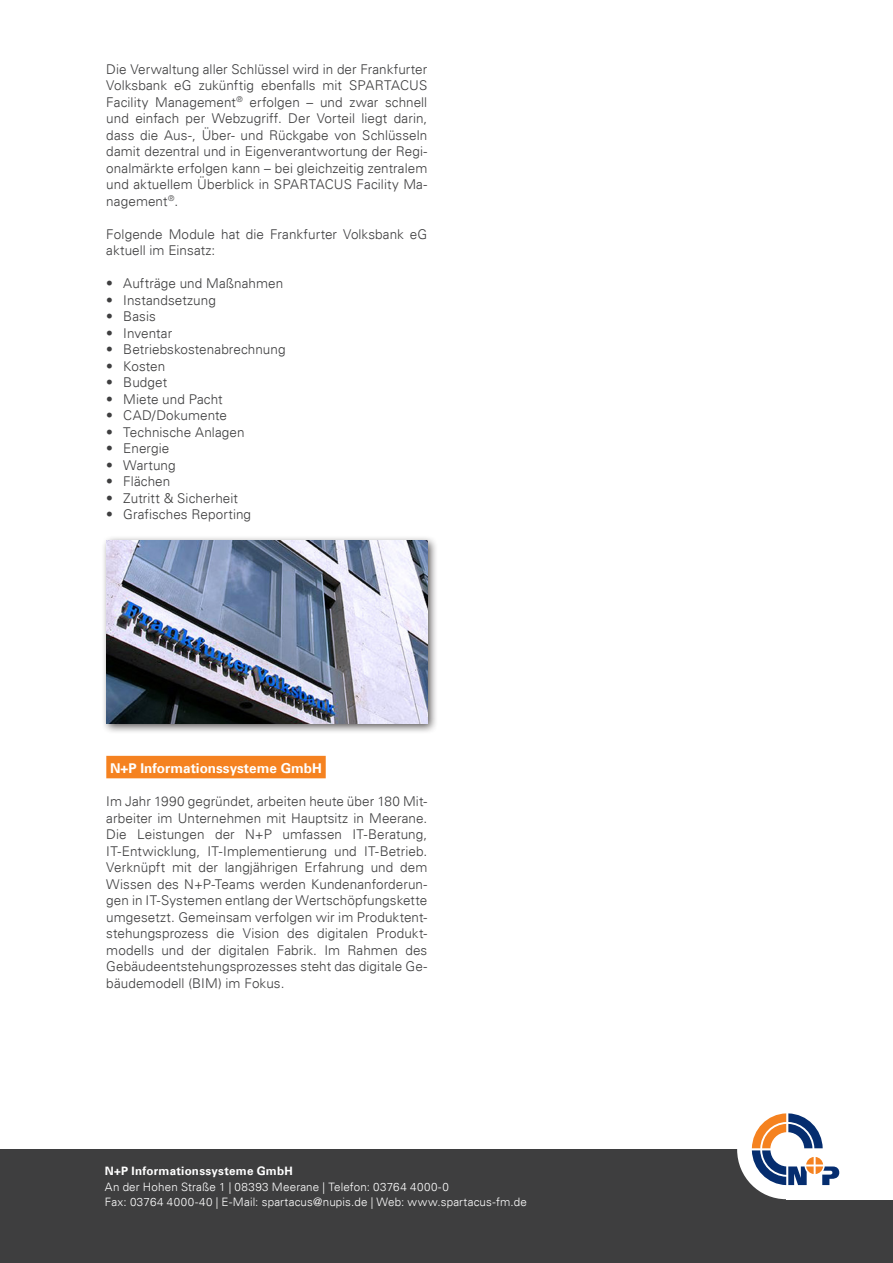
<style>
.page{position:relative;width:893px;height:1263px;background:#fff}
.page>*{position:absolute;margin:0;border:0;box-sizing:border-box;transform-origin:0 0}
.Headline_3{font:300 13.5px/16.5px "Univers LT";letter-spacing:.005em;color:#3e3e3f;text-align:justify}
.Headline_3-2{font:700 13.5px "Univers LT";color:#fff}
.t1{font:300 11.55px/15.8px "Univers LT";letter-spacing:.015em;color:#fff}
.t2{font:700 11.55px "Univers LT";letter-spacing:.02em;color:#fff}
</style>
<div class="page">
<div style="left:0;top:1149px;width:893px;height:114px;background:#3e3e3f"></div>
<div style="left:786px;top:1100px;width:107px;height:99px;background:#fff"></div>
<div style="left:737px;top:1100px;width:98px;height:99px;background:#fff;border-radius:50%"></div>
<svg style="left:752px;top:1113px;width:87px;height:72px"></svg>
<div style="left:106px;top:756px;width:220px;height:22px;background:#f58220"></div>
<div style="left:101px;top:535px;width:338px;height:200px;background:#231f20;opacity:.75"></div>
<img style="left:106px;top:540px;width:321px;height:183px">
<p class="Headline_3" style="left:106px;top:60px;width:323px">Die Verwaltung aller Schlüssel wird in der Frankfurter Volksbank eG zukünftig ebenfalls mit SPARTACUS Facility Management<sup>®</sup> erfolgen – und zwar schnell und einfach per Webzugriff. Der Vorteil liegt darin, dass die Aus-, Über- und Rückgabe von Schlüsseln damit dezentral und in Eigenverantwortung der Regi&shy;onalmärkte erfolgen kann – bei gleichzeitig zentralem und aktuellem Überblick in SPARTACUS Facility Ma&shy;nagement<sup>®</sup>.</p>
<p class="Headline_3" style="left:106px;top:225px;width:323px">Folgende Module hat die Frankfurter Volksbank eG aktuell im Einsatz:</p>
<p class="Headline_3" style="left:106px;top:275px;width:178px">• Aufträge und Maßnahmen</p>
<p class="Headline_3" style="left:106px;top:291px;width:111px">• Instandsetzung</p>
<p class="Headline_3" style="left:106px;top:308px;width:51px">• Basis</p>
<p class="Headline_3" style="left:106px;top:324px;width:67px">• Inventar</p>
<p class="Headline_3" style="left:106px;top:341px;width:181px">• Betriebskostenabrechnung</p>
<p class="Headline_3" style="left:106px;top:357px;width:61px">• Kosten</p>
<p class="Headline_3" style="left:106px;top:374px;width:62px">• Budget</p>
<p class="Headline_3" style="left:106px;top:390px;width:118px">• Miete und Pacht</p>
<p class="Headline_3" style="left:106px;top:407px;width:122px">• CAD/Dokumente</p>
<p class="Headline_3" style="left:106px;top:423px;width:140px">• Technische Anlagen</p>
<p class="Headline_3" style="left:106px;top:440px;width:65px">• Energie</p>
<p class="Headline_3" style="left:106px;top:456px;width:71px">• Wartung</p>
<p class="Headline_3" style="left:106px;top:473px;width:66px">• Flächen</p>
<p class="Headline_3" style="left:106px;top:489px;width:133px">• Zutritt &amp; Sicherheit</p>
<p class="Headline_3" style="left:106px;top:506px;width:146px">• Grafisches Reporting</p>
<p class="Headline_3-2" style="left:110px;top:760px;width:213px">N+P Informationssysteme GmbH</p>
<p class="Headline_3" style="left:106px;top:793px;width:323px">Im Jahr 1990 gegründet, arbeiten heute über 180 Mit&shy;arbeiter im Unternehmen mit Hauptsitz in Meerane.<br>Die Leistungen der N+P umfassen IT-Beratung, IT-Entwicklung, IT-Implementierung und IT-Betrieb.<br>Verknüpft mit der langjährigen Erfahrung und dem Wissen des N+P-Teams werden Kundenanforderun&shy;gen in IT-Systemen entlang der Wertschöpfungskette umgesetzt. Gemeinsam verfolgen wir im Produktent&shy;stehungsprozess die Vision des digitalen Produkt&shy;modells und der digitalen Fabrik. Im Rahmen des Gebäudeentstehungsprozesses steht das digitale Ge&shy;bäudemodell (BIM) im Fokus.</p>
<p class="t2" style="left:105px;top:1164px;width:189px">N+P Informationssysteme GmbH</p>
<p class="t1" style="left:105px;top:1178px;width:423px">An der Hohen Straße 1 | 08393 Meerane | Telefon: 03764 4000-0<br>Fax: 03764 4000-40 | E-Mail: spartacus@nupis.de | Web: www.spartacus-fm.de</p>
</div>
